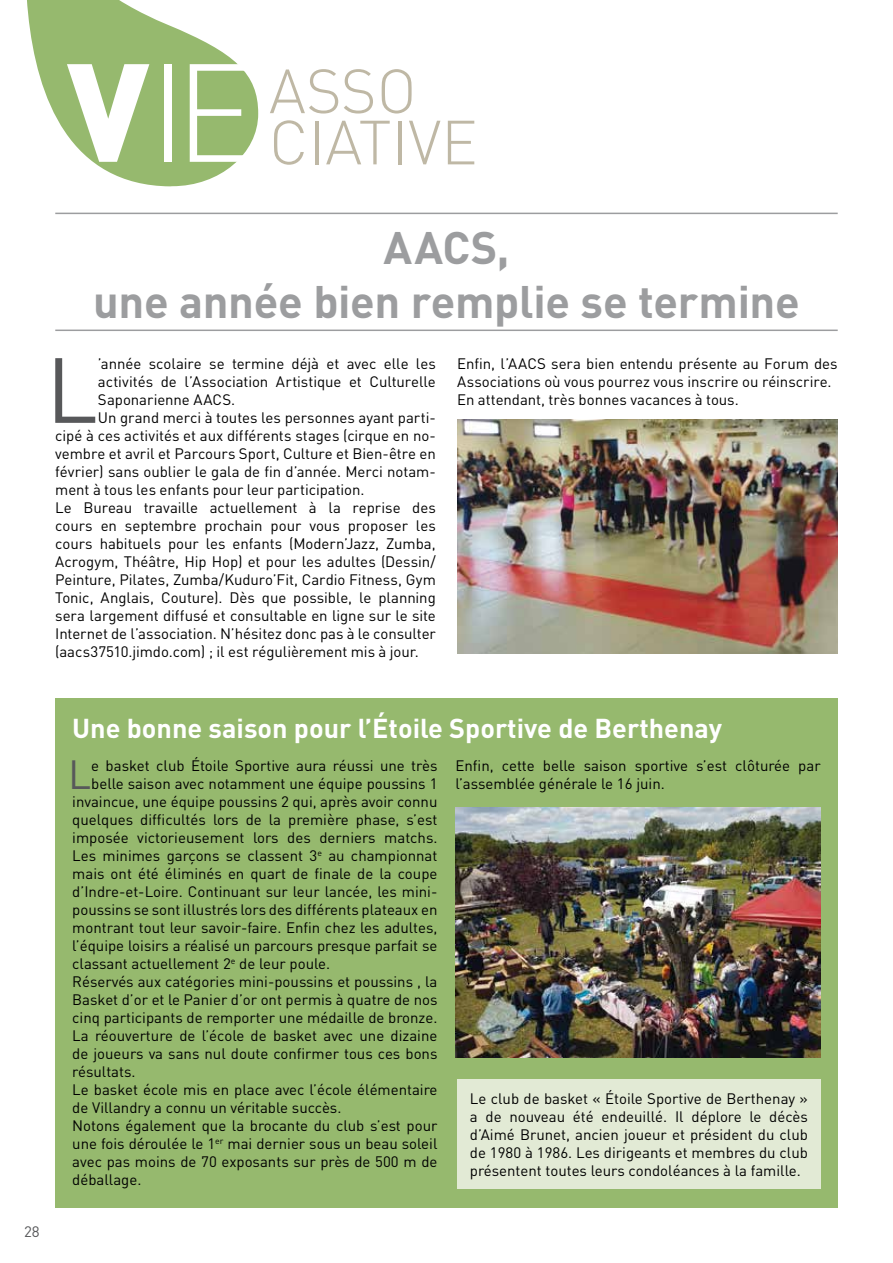
<style>
.page{position:relative;width:893px;height:1263px;background:#fff}
.page>*{position:absolute;margin:0;border:0;box-sizing:border-box;transform-origin:0 0}
.t1{font:300 137.1px "DIN";color:#fff}
.t2{font:90.9px "DIN";color:#57585a}
.t3{font:300 61.35px/51.2px "DIN";color:#bfb8a5}
.t4{font:700 45px/54px "DIN";letter-spacing:-.01em;color:#9c9d9f;text-align:center}
.t5{font:40.35px "DIN";color:#57585a}
.t6{font:700 27px "DIN";color:#fff}
.t7{font:15px/18px "DIN";color:#000}
.t8{font:15px "DIN";color:#57585a}
.s1{font-weight:900}
</style>
<div class="page">
<svg style="left:27px;top:0;width:231px;height:186px;fill:#96b96e"></svg>
<hr style="left:55px;top:213px;width:783px;height:1px;background:#9c9d9f">
<hr style="left:55px;top:330px;width:783px;height:1px;background:#9c9d9f">
<img style="left:457px;top:420px;width:381px;height:233px">
<div style="left:55px;top:698px;width:783px;height:510px;background:#96b96e"></div>
<img style="left:455px;top:807px;width:366px;height:250px">
<div style="left:457px;top:1079px;width:364px;height:110px;background:#e2ead5"></div>
<h1 class="t1" style="left:67px;top:28px;width:191px"><span class="s1">V</span>IE</h1>
<h3 class="t3" style="left:269px;top:65px;width:210px">ASSO<br>CIATIVE</h3>
<h3 class="t4" style="left:93px;top:218px;width:708px">AACS,<br>une année bien remplie se termine</h3>
<h2 class="t2" style="left:46px;top:333px;width:54px">L</h2>
<p class="t7" style="left:98px;top:354px;width:339px">’année scolaire se termine déjà et avec elle les</p>
<p class="t7" style="left:98px;top:372px;width:339px">activités de l’Association Artistique et Culturelle</p>
<p class="t7" style="left:98px;top:390px;width:139px">Saponarienne AACS.</p>
<p class="t7" style="left:98px;top:408px;width:339px">Un grand merci à toutes les personnes ayant parti-</p>
<p class="t7" style="left:55px;top:426px;width:382px">cipé à ces activités et aux différents stages (cirque en no-</p>
<p class="t7" style="left:55px;top:444px;width:382px">vembre et avril et Parcours Sport, Culture et Bien-être en</p>
<p class="t7" style="left:55px;top:462px;width:382px">février) sans oublier le gala de fin d’année. Merci notam-</p>
<p class="t7" style="left:55px;top:480px;width:311px">ment à tous les enfants pour leur participation.</p>
<p class="t7" style="left:55px;top:498px;width:382px">Le Bureau travaille actuellement à la reprise des</p>
<p class="t7" style="left:55px;top:516px;width:382px">cours en septembre prochain pour vous proposer les</p>
<p class="t7" style="left:55px;top:534px;width:382px">cours habituels pour les enfants (Modern’Jazz, Zumba,</p>
<p class="t7" style="left:55px;top:552px;width:382px">Acrogym, Théâtre, Hip Hop) et pour les adultes (Dessin/</p>
<p class="t7" style="left:55px;top:570px;width:382px">Peinture, Pilates, Zumba/Kuduro’Fit, Cardio Fitness, Gym</p>
<p class="t7" style="left:55px;top:588px;width:382px">Tonic, Anglais, Couture). Dès que possible, le planning</p>
<p class="t7" style="left:55px;top:606px;width:382px">sera largement diffusé et consultable en ligne sur le site</p>
<p class="t7" style="left:55px;top:624px;width:382px">Internet de l’association. N’hésitez donc pas à le consulter</p>
<p class="t7" style="left:55px;top:642px;width:365px">(aacs37510.jimdo.com) ; il est régulièrement mis à jour.</p>
<p class="t7" style="left:457px;top:354px;width:382px">Enfin, l’AACS sera bien entendu présente au Forum des<br>Associations où vous pourrez vous inscrire ou réinscrire.<br>En attendant, très bonnes vacances à tous.</p>
<p class="t8" style="left:24px;top:1222px;width:17px">28</p>
<h3 class="t6" style="left:72px;top:710px;width:651px">Une bonne saison pour l’Étoile Sportive de Berthenay</h3>
<h3 class="t5" style="left:68px;top:749px;width:25px">L</h3>
<p class="t7" style="left:91px;top:756px;width:348px">e basket club Étoile Sportive aura réussi une très</p>
<p class="t7" style="left:455px;top:756px;width:367px">Enfin, cette belle saison sportive s’est clôturée par l’assemblée générale le 16 juin.</p>
<p class="t7" style="left:91px;top:774px;width:348px">belle saison avec notamment une équipe poussins 1</p>
<p class="t7" style="left:72px;top:792px;width:367px">invaincue, une équipe poussins 2 qui, après avoir connu</p>
<p class="t7" style="left:72px;top:810px;width:367px">quelques difficultés lors de la première phase, s’est</p>
<p class="t7" style="left:72px;top:828px;width:367px">imposée victorieusement lors des derniers matchs.</p>
<p class="t7" style="left:72px;top:846px;width:367px">Les minimes garçons se classent 3<sup>e</sup> au championnat</p>
<p class="t7" style="left:72px;top:864px;width:367px">mais ont été éliminés en quart de finale de la coupe</p>
<p class="t7" style="left:72px;top:882px;width:367px">d’Indre-et-Loire. Continuant sur leur lancée, les mini-</p>
<p class="t7" style="left:72px;top:900px;width:367px">poussins se sont illustrés lors des différents plateaux en</p>
<p class="t7" style="left:72px;top:918px;width:367px">montrant tout leur savoir-faire. Enfin chez les adultes,</p>
<p class="t7" style="left:72px;top:936px;width:367px">l’équipe loisirs a réalisé un parcours presque parfait se</p>
<p class="t7" style="left:72px;top:954px;width:259px">classant actuellement 2<sup>e</sup> de leur poule.</p>
<p class="t7" style="left:72px;top:972px;width:367px">Réservés aux catégories mini-poussins et poussins , la</p>
<p class="t7" style="left:72px;top:990px;width:367px">Basket d’or et le Panier d’or ont permis à quatre de nos</p>
<p class="t7" style="left:72px;top:1008px;width:367px">cinq participants de remporter une médaille de bronze.</p>
<p class="t7" style="left:72px;top:1026px;width:367px">La réouverture de l’école de basket avec une dizaine</p>
<p class="t7" style="left:72px;top:1044px;width:367px">de joueurs va sans nul doute confirmer tous ces bons</p>
<p class="t7" style="left:72px;top:1062px;width:65px">résultats.</p>
<p class="t7" style="left:72px;top:1080px;width:367px">Le basket école mis en place avec l’école élémentaire</p>
<p class="t7" style="left:72px;top:1098px;width:271px">de Villandry a connu un véritable succès.</p>
<p class="t7" style="left:72px;top:1116px;width:367px">Notons également que la brocante du club s’est pour</p>
<p class="t7" style="left:72px;top:1134px;width:367px">une fois déroulée le 1<sup>er</sup> mai dernier sous un beau soleil</p>
<p class="t7" style="left:72px;top:1152px;width:367px">avec pas moins de 70 exposants sur près de 500 m de</p>
<p class="t7" style="left:72px;top:1170px;width:71px">déballage.</p>
<p class="t7" style="left:470px;top:1090px;width:340px;text-align:justify">Le club de basket « Étoile Sportive de Berthenay » a de nouveau été endeuillé. Il déplore le décès d’Aimé Brunet, ancien joueur et président du club de 1980 à 1986. Les dirigeants et membres du club présentent toutes leurs condoléances à la famille.</p>
</div>
